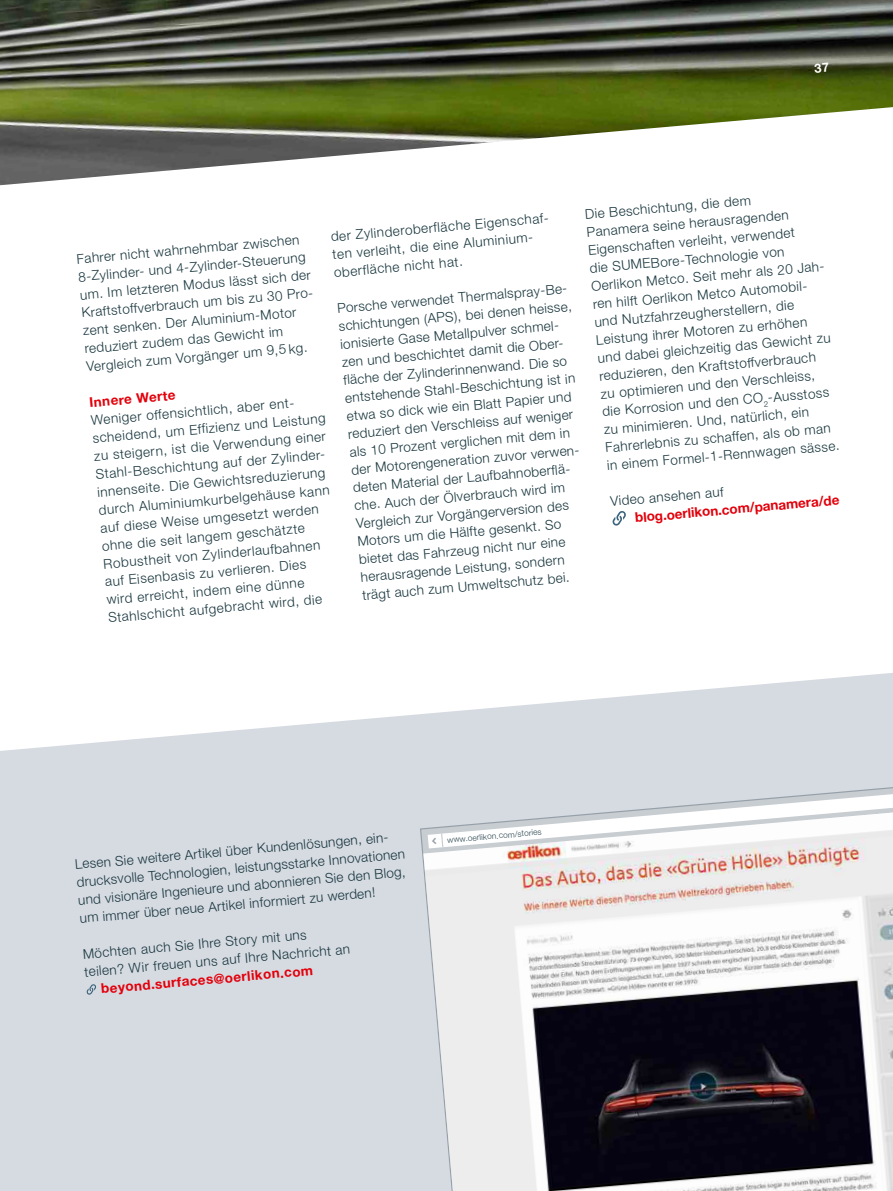
<style>
.page{position:relative;width:893px;height:1191px;background:#fff}
.page>*{position:absolute;margin:0;border:0;box-sizing:border-box;transform-origin:0 0}
.t1{font:300 13.5px/18px "Helvetica Neue";color:#19373f}
.t2{font:700 13.5px "Helvetica Neue";color:#e3000b}
.t3{font:300 8.25px "Helvetica Neue";color:#2c464f}
</style>
<div class="page">
<img style="left:0;top:0;width:893px;height:185px">
<svg style="left:0;top:673px;width:893px;height:518px;background:#dbdee4"></svg>
<svg style="left:86px;top:984px;width:10px;height:11px"></svg>
<svg style="left:612px;top:511px;width:14px;height:15px"></svg>
<div style="left:419px;top:767px;width:474px;height:424px;background:#d6dae1"></div>
<img style="left:423px;top:812px;width:470px;height:379px">
<svg style="left:428px;top:794px;width:465px;height:54px"></svg>
<svg style="left:814px;top:63px;width:15px;height:10px"></svg>
<p class="t1" style="left:584px;top:205px;width:237px;rotate:-5deg">Die Beschichtung, die dem<br>Panamera seine herausragenden Eigenschaften verleiht, verwendet<br>die SUMEBore-Technologie von Oerlikon Metco. Seit mehr als 20 Jah&shy;ren hilft Oerlikon Metco Automobil&shy;und Nutzfahrzeugherstellern, die Leistung ihrer Motoren zu erhöhen und dabei gleichzeitig das Gewicht zu reduzieren, den Kraftstoffverbrauch<br>zu optimieren und den Verschleiss, die Korrosion und den CO<sub>2</sub>-Ausstoss zu minimieren. Und, natürlich, ein Fahrerlebnis zu schaffen, als ob man in einem Formel-1-Rennwagen sässe.</p>
<p class="t1" style="left:609px;top:492px;width:115px;rotate:-5deg">Video ansehen auf</p>
<p class="t1" style="left:330px;top:227px;width:222px;rotate:-5deg">der Zylinderoberfläche Eigenschaf&shy;ten verleiht, die eine Aluminium&shy;oberfläche nicht hat.</p>
<p class="t1" style="left:336px;top:299px;width:235px;rotate:-5deg">Porsche verwendet Thermalspray-Be&shy;schichtungen (APS), bei denen heisse, ionisierte Gase Metallpulver schmel&shy;zen und beschichtet damit die Ober&shy;fläche der Zylinderinnenwand. Die so entstehende Stahl-Beschichtung ist in etwa so dick wie ein Blatt Papier und reduziert den Verschleiss auf weniger als 10 Prozent verglichen mit dem in der Motorengeneration zuvor verwen&shy;deten Material der Laufbahnoberflä&shy;che. Auch der Ölverbrauch wird im Vergleich zur Vorgängerversion des Motors um die Hälfte gesenkt. So bietet das Fahrzeug nicht nur eine herausragende Leistung, sondern trägt auch zum Umweltschutz bei.</p>
<p class="t1" style="left:76px;top:250px;width:236px;rotate:-5deg">Fahrer nicht wahrnehmbar zwischen 8-Zylinder- und 4-Zylinder-Steuerung um. Im letzteren Modus lässt sich der Kraftstoffverbrauch um bis zu 30 Pro&shy;zent senken. Der Aluminium-Motor reduziert zudem das Gewicht im Vergleich zum Vorgänger um 9,5 kg.</p>
<p class="t2" style="left:89px;top:394px;width:88px;rotate:-5deg">Innere Werte</p>
<p class="t1" style="left:90px;top:411px;width:235px;rotate:-5deg">Weniger offensichtlich, aber ent&shy;scheidend, um Effizienz und Leistung zu steigern, ist die Verwendung einer Stahl-Beschichtung auf der Zylinder&shy;innenseite. Die Gewichtsreduzierung durch Aluminiumkurbelgehäuse kann auf diese Weise umgesetzt werden ohne die seit langem geschätzte Robustheit von Zylinderlaufbahnen auf Eisenbasis zu verlieren. Dies<br>wird erreicht, indem eine dünne Stahlschicht aufgebracht wird, die</p>
<p class="t2" style="left:634px;top:509px;width:207px;rotate:-5deg">blog.oerlikon.com/panamera/de</p>
<p class="t1" style="left:74px;top:855px;width:331px;rotate:-5deg">Lesen Sie weitere Artikel über Kundenlösungen, ein&shy;drucksvolle Technologien, leistungsstarke Innovationen und visionäre Ingenieure und abonnieren Sie den Blog, um immer über neue Artikel informiert zu werden!</p>
<p class="t1" style="left:82px;top:944px;width:268px;rotate:-5deg">Möchten auch Sie Ihre Story mit uns teilen? Wir freuen uns auf Ihre Nachricht an</p>
<p class="t2" style="left:100px;top:980px;width:214px;rotate:-5deg">beyond.surfaces@oerlikon.com</p>
<p class="t3" style="left:447px;top:835px;width:96px;rotate:-5deg">www.oerlikon.com/stories</p>
</div>
